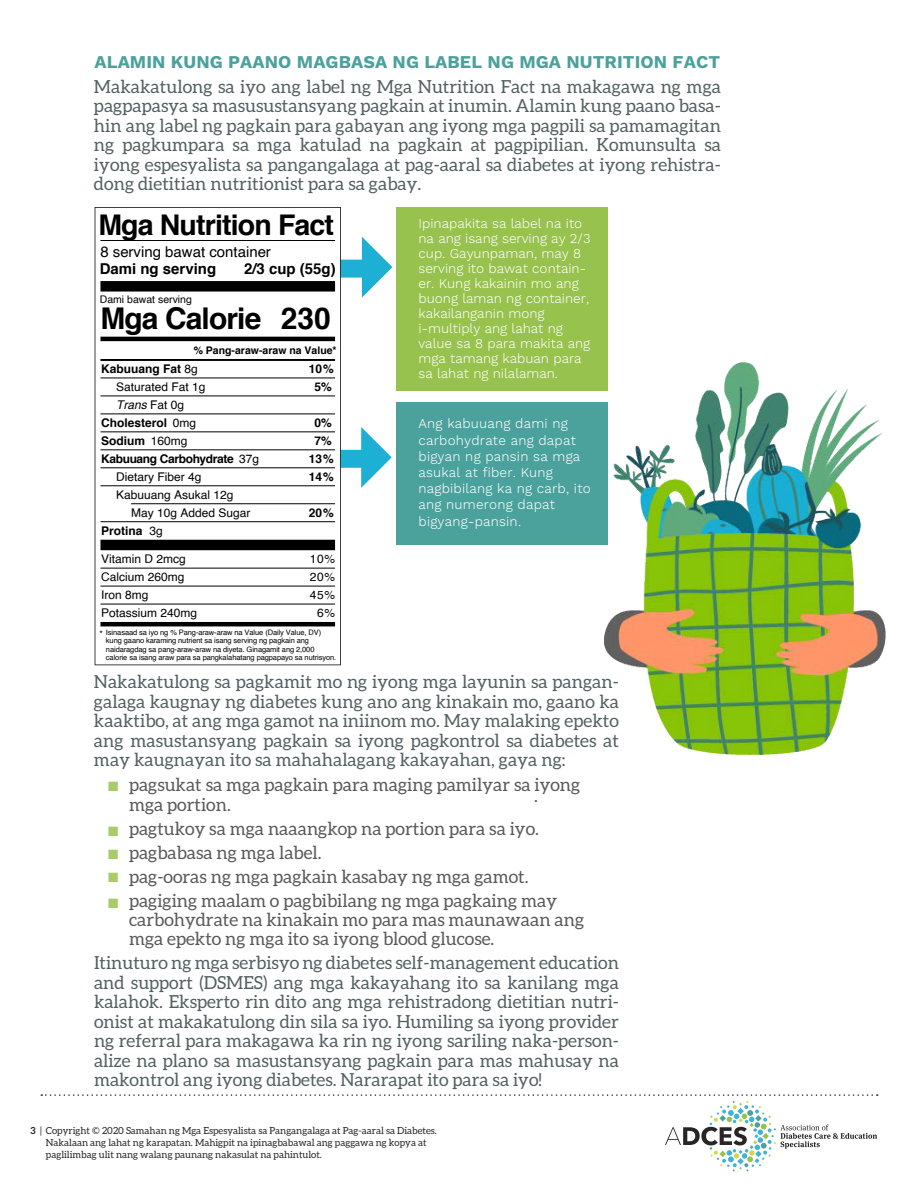
<style>
.page{position:relative;width:918px;height:1188px;background:#fff}
.page>*{position:absolute;margin:0;border:0;box-sizing:border-box;transform-origin:0 0}
.t1{font:700 30px "Helvetica";letter-spacing:-.03em;color:#000}
.t2{font:700 28.5px "Helvetica";letter-spacing:-.03em;color:#000}
.t3{font:18px/19.5px "Aleo";color:#535f62;text-align:justify}
.t4{font:18px/24px "Aleo";color:#59595b}
.t5{font:700 18px "Work Sans";letter-spacing:.005em;color:#4ba19c}
.t6{font:700 15px "Helvetica";color:#000}
.t7{font:15px "Helvetica";color:#000}
.t8{font:300 13.5px/15px "Work Sans";color:#fff}
.t9{font:13.5px/23.2px "Zapf Dingbats ITC";color:#aacb6a;text-align:justify}
.t10{font:12px/18px "Helvetica";color:#000}
.t11{font:700 12px/18px "Helvetica";color:#000;text-align:center}
.t12{font:700 12px "Helvetica";letter-spacing:-.03em;color:#000}
.t13{font:italic 12px "Helvetica";color:#000}
.t14{font:700 10.5px "Helvetica";color:#000}
.t15{font:10.5px "Helvetica";color:#000}
.t16{font:9.75px/11.7px "Aleo";color:#272525}
.t17{font:9px "Helvetica";color:#000}
.t18{font:7.5px/8.2px "Helvetica";letter-spacing:-.015em;color:#000}
.s1{font-weight:400}
.s2{font-style:normal}
.s3{font-weight:700}
</style>
<div class="page">
<div style="left:396px;top:402px;width:212px;height:142px;background:#4ba19c"></div>
<div style="left:396px;top:207px;width:212px;height:184px;background:#97c24e"></div>
<svg style="left:341px;top:427px;width:51px;height:61px"></svg>
<svg style="left:341px;top:237px;width:51px;height:61px"></svg>
<svg style="left:95px;top:207px;width:246px;height:458px"></svg>
<hr style="left:100px;top:360px;width:235px;height:1px;background:#000">
<hr style="left:100px;top:378px;width:235px;height:1px;background:#000">
<hr style="left:100px;top:396px;width:235px;height:1px;background:#000">
<hr style="left:100px;top:414px;width:235px;height:1px;background:#000">
<hr style="left:100px;top:432px;width:235px;height:1px;background:#000">
<hr style="left:100px;top:450px;width:235px;height:1px;background:#000">
<hr style="left:100px;top:468px;width:235px;height:1px;background:#000">
<hr style="left:100px;top:486px;width:235px;height:1px;background:#000">
<hr style="left:131px;top:503px;width:204px;height:1px;background:#000">
<hr style="left:100px;top:521px;width:235px;height:1px;background:#000">
<hr style="left:100px;top:604px;width:235px;height:1px;background:#000">
<div style="left:100px;top:540px;width:235px;height:10px;background:#000"></div>
<hr style="left:100px;top:240px;width:235px;height:1px;background:#000">
<hr style="left:100px;top:568px;width:235px;height:1px;background:#000">
<hr style="left:100px;top:586px;width:235px;height:1px;background:#000">
<hr style="left:100px;top:622px;width:235px;height:4px;background:#000">
<svg style="left:41px;top:1094px;width:837px;height:77px"></svg>
<img style="left:604px;top:362px;width:281px;height:393px">
<p class="t5" style="left:94px;top:51px;width:627px">ALAMIN KUNG PAANO MAGBASA NG LABEL NG MGA NUTRITION FACT</p>
<p class="t3" style="left:94px;top:76px;width:629px">Makakatulong sa iyo ang label ng Mga Nutrition Fact na makagawa ng mga pagpapasya sa masusustansyang pagkain at inumin. Alamin kung paano basa&shy;hin ang label ng pagkain para gabayan ang iyong mga pagpili sa pamamagitan ng pagkumpara sa mga katulad na pagkain at pagpipilian. Komunsulta sa iyong espesyalista sa pangangalaga at pag-aaral sa diabetes at iyong rehistra&shy;dong dietitian nutritionist para sa gabay.</p>
<h2 class="t2" style="left:98px;top:202px;width:237px">Mga Nutrition Fact</h2>
<p class="t7" style="left:100px;top:240px;width:172px">8 serving bawat container</p>
<p class="t6" style="left:100px;top:256px;width:118px">Dami ng serving</p>
<p class="t6" style="left:244px;top:256px;width:93px">2/3 cup (55g)</p>
<p class="t15" style="left:100px;top:291px;width:94px">Dami bawat serving</p>
<h1 class="t1" style="left:100px;top:294px;width:232px">Mga Calorie 230</h1>
<p class="t14" style="left:194px;top:341px;width:144px">% Pang-araw-araw na Value*</p>
<p class="t11" style="left:101px;top:360px;width:98px">Kabuuang Fat <span class="s1">8g</span></p>
<p class="t10" style="left:116px;top:378px;width:91px">Saturated Fat 1g</p>
<p class="t13" style="left:116px;top:398px;width:69px">Trans <span class="s2">Fat 0g</span></p>
<p class="t11" style="left:101px;top:414px;width:97px">Cholesterol <span class="s1">0mg</span></p>
<p class="t11" style="left:101px;top:432px;width:88px">Sodium <span class="s1">160mg</span></p>
<p class="t12" style="left:101px;top:449px;width:159px">Kabuuang Carbohydrate <span class="s1">37g</span></p>
<p class="t10" style="left:116px;top:468px;width:87px">Dietary Fiber 4g</p>
<p class="t10" style="left:116px;top:486px;width:119px">Kabuuang Asukal 12g</p>
<p class="t10" style="left:131px;top:504px;width:121px">May 10g Added Sugar</p>
<p class="t11" style="left:101px;top:522px;width:63px">Protina <span class="s1">3g</span></p>
<p class="t11" style="left:309px;top:360px;width:26px">10%<br>5%</p>
<p class="t11" style="left:309px;top:414px;width:26px">0%<br>7%<br>13%<br>14%</p>
<p class="t11" style="left:309px;top:504px;width:26px">20%</p>
<p class="t10" style="left:101px;top:550px;width:97px">Vitamin D 2mcg<br>Calcium 260mg<br>Iron 8mg<br>Potassium 240mg</p>
<p class="t10" style="left:310px;top:550px;width:27px;text-align:right">10%<br>20%<br>45%<br>6%</p>
<p class="t18" style="left:106px;top:628px;width:232px">Isinasaad sa iyo ng % Pang-araw-araw na Value (Daily Value, DV) kung gaano karaming nutrient sa isang serving ng pagkain ang naidaragdag sa pang-araw-araw na diyeta. Ginagamit ang 2,000 calorie sa isang araw para sa pangkalahatang pagpapayo sa nutrisyon.</p>
<p class="t17" style="left:99px;top:627px;width:5px">*</p>
<p class="t8" style="left:418px;top:217px;width:174px">Ipinapakita sa label na ito na ang isang serving ay 2/3 cup. Gayunpaman, may 8 serving ito bawat contain&shy;er. Kung kakainin mo ang buong laman ng container, kakailanganin mong i-multiply ang lahat ng value sa 8 para makita ang mga tamang kabuan para sa lahat ng nilalaman.</p>
<p class="t8" style="left:418px;top:416px;width:174px;line-height:16.2px">Ang kabuuang dami ng carbohydrate ang dapat bigyan ng pansin sa mga asukal at fiber. Kung nagbibilang ka ng carb, ito ang numerong dapat bigyang-pansin.</p>
<p class="t3" style="left:94px;top:672px;width:527px">Nakakatulong sa pagkamit mo ng iyong mga layunin sa pangan&shy;galaga kaugnay ng diabetes kung ano ang kinakain mo, gaano ka kaaktibo, at ang mga gamot na iniinom mo. May malaking epekto ang masustansyang pagkain sa iyong pagkontrol sa diabetes at may kaugnayan ito sa mahahalagang kakayahan, gaya ng:</p>
<p class="t4" style="left:129px;top:775px;width:453px;line-height:19.5px">pagsukat sa mga pagkain para maging pamilyar sa iyong mga portion.</p>
<p class="t4" style="left:129px;top:816px;width:430px">pagtukoy sa mga naaangkop na portion para sa iyo. pagbabasa ng mga label.<br>pag-ooras ng mga pagkain kasabay ng mga gamot. pagiging maalam o pagbibilang ng mga pagkaing may</p>
<p class="t4" style="left:129px;top:910px;width:457px;line-height:19.5px">carbohydrate na kinakain mo para mas maunawaan ang mga epekto ng mga ito sa iyong blood glucose.</p>
<p class="t3" style="left:94px;top:953px;width:527px">Itinuturo ng mga serbisyo ng diabetes self-management education and support (DSMES) ang mga kakayahang ito sa kanilang mga kalahok. Eksperto rin dito ang mga rehistradong dietitian nutri&shy;onist at makakatulong din sila sa iyo. Humiling sa iyong provider ng referral para makagawa ka rin ng iyong sariling naka-person&shy;alize na plano sa masustansyang pagkain para mas mahusay na makontrol ang iyong diabetes. Nararapat ito para sa iyo!</p>
<p class="t9" style="left:108px;top:775px;width:12px">■</p>
<p class="t4" style="left:534px;top:783px;width:5px">.</p>
<p class="t9" style="left:108px;top:819px;width:12px">■ ■ ■</p>
<p class="t9" style="left:108px;top:892px;width:12px">■</p>
<p class="t16" style="left:46px;top:1125px;width:392px;text-indent:-15px"><span class="s3">3</span> | Copyright © 2020 Samahan ng Mga Espesyalista sa Pangangalaga at Pag-aaral sa Diabetes.<br>Nakalaan ang lahat ng karapatan. Mahigpit na ipinagbabawal ang paggawa ng kopya at paglilimbag ulit nang walang paunang nakasulat na pahintulot.</p>
</div>
